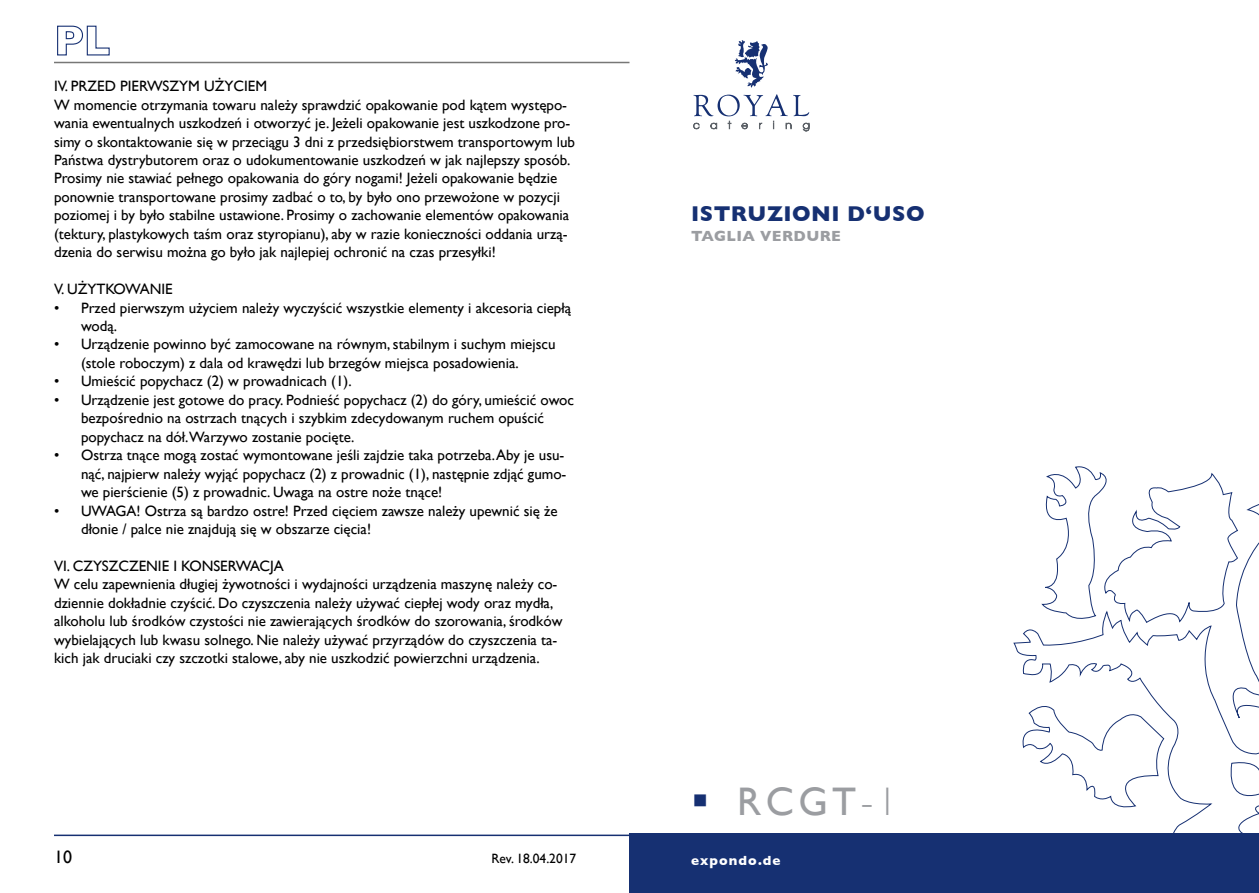
<style>
.page{position:relative;width:1259px;height:893px;background:#fff}
.page>*{position:absolute;margin:0;border:0;box-sizing:border-box;transform-origin:0 0}
.t1{font:39.9px "Gill Sans";color:#9b9da1}
.t2{font:700 21.9px "Gill Sans";letter-spacing:.025em;color:#163072}
.t3{font:18px "Gill Sans";color:#000}
.t4{font:15px/18.5px "Gill Sans";color:#000}
.t5{font:700 15px "Gill Sans";letter-spacing:.025em;color:#9b9da1}
.t6{font:700 13.5px "Gill Sans";letter-spacing:.08em;color:#fff}
.t7{font:13.5px "Gill Sans";color:#000}
.s1{color:#163072}
.s2{font-weight:300}
.s3{font-weight:400;font-size:15px}
</style>
<div class="page">
<svg style="left:57px;top:25px;width:53px;height:31px"></svg>
<hr style="left:54px;top:62px;width:575px;height:1px;background:#777776">
<hr style="left:54px;top:835px;width:594px;height:1px;background:#163072">
<svg style="left:734px;top:40px;width:34px;height:48px"></svg>
<svg style="left:693px;top:94px;width:116px;height:38px"></svg>
<div style="left:629px;top:833px;width:630px;height:60px;background:#163072"></div>
<svg style="left:1013px;top:504px;width:246px;height:329px"></svg>
<svg style="left:1018px;top:700px;width:147px;height:111px"></svg>
<svg style="left:1041px;top:466px;width:197px;height:158px"></svg>
<p class="t4" style="left:54px;top:77px;width:522px">IV. PRZED PIERWSZYM UŻYCIEM<br>W momencie otrzymania towaru należy sprawdzić opakowanie pod kątem występo&shy;wania ewentualnych uszkodzeń i otworzyć je. Jeżeli opakowanie jest uszkodzone pro&shy;simy o skontaktowanie się w przeciągu 3 dni z przedsiębiorstwem transportowym lub Państwa dystrybutorem oraz o udokumentowanie uszkodzeń w jak najlepszy sposób.<br>Prosimy nie stawiać pełnego opakowania do góry nogami! Jeżeli opakowanie będzie ponownie transportowane prosimy zadbać o to, by było ono przewożone w pozycji poziomej i by było stabilne ustawione. Prosimy o zachowanie elementów opakowania (tektury, plastykowych taśm oraz styropianu), aby w razie konieczności oddania urzą&shy;dzenia do serwisu można go było jak najlepiej ochronić na czas przesyłki!</p>
<p class="t4" style="left:54px;top:280px;width:120px">V. UŻYTKOWANIE</p>
<p class="t4" style="left:81px;top:298px;width:491px;text-indent:-27px">• Przed pierwszym użyciem należy wyczyścić wszystkie elementy i akcesoria ciepłą wodą.</p>
<p class="t4" style="left:81px;top:335px;width:476px;text-indent:-27px">• Urządzenie powinno być zamocowane na równym, stabilnym i suchym miejscu (stole roboczym) z dala od krawędzi lub brzegów miejsca posadowienia.</p>
<p class="t4" style="left:54px;top:372px;width:299px">• Umieścić popychacz (2) w prowadnicach (1).</p>
<p class="t4" style="left:81px;top:390px;width:494px;text-indent:-27px">• Urządzenie jest gotowe do pracy. Podnieść popychacz (2) do góry, umieścić owoc bezpośrednio na ostrzach tnących i szybkim zdecydowanym ruchem opuścić popychacz na dół.Warzywo zostanie pocięte.</p>
<p class="t4" style="left:81px;top:446px;width:487px;text-indent:-27px">• Ostrza tnące mogą zostać wymontowane jeśli zajdzie taka potrzeba. Aby je usu&shy;nąć, najpierw należy wyjąć popychacz (2) z prowadnic (1), następnie zdjąć gumo&shy;we pierścienie (5) z prowadnic. Uwaga na ostre noże tnące!</p>
<p class="t4" style="left:81px;top:501px;width:478px;text-indent:-27px">• UWAGA! Ostrza są bardzo ostre! Przed cięciem zawsze należy upewnić się że dłonie / palce nie znajdują się w obszarze cięcia!</p>
<p class="t4" style="left:54px;top:556px;width:510px">VI. CZYSZCZENIE I KONSERWACJA<br>W celu zapewnienia długiej żywotności i wydajności urządzenia maszynę należy co&shy;dziennie dokładnie czyścić. Do czyszczenia należy używać ciepłej wody oraz mydła, alkoholu lub środków czystości nie zawierających środków do szorowania, środków wybielających lub kwasu solnego. Nie należy używać przyrządów do czyszczenia ta&shy;kich jak druciaki czy szczotki stalowe, aby nie uszkodzić powierzchni urządzenia.</p>
<p class="t3" style="left:54px;top:846px;width:19px">10</p>
<p class="t7" style="left:491px;top:851px;width:86px">Rev. 18.04.2017</p>
<h2 class="t2" style="left:691px;top:201px;width:235px">ISTRUZIONI D‘USO</h2>
<p class="t5" style="left:691px;top:228px;width:151px">TAGLIA VERDURE</p>
<h1 class="t1" style="left:691px;top:778px;width:208px"><span class="s1">▪</span> RCGT<span class="s2">-1</span></h1>
<p class="t6" style="left:691px;top:852px;width:205px">expondo.de <span class="s3">R O Y A L</span></p>
</div>
